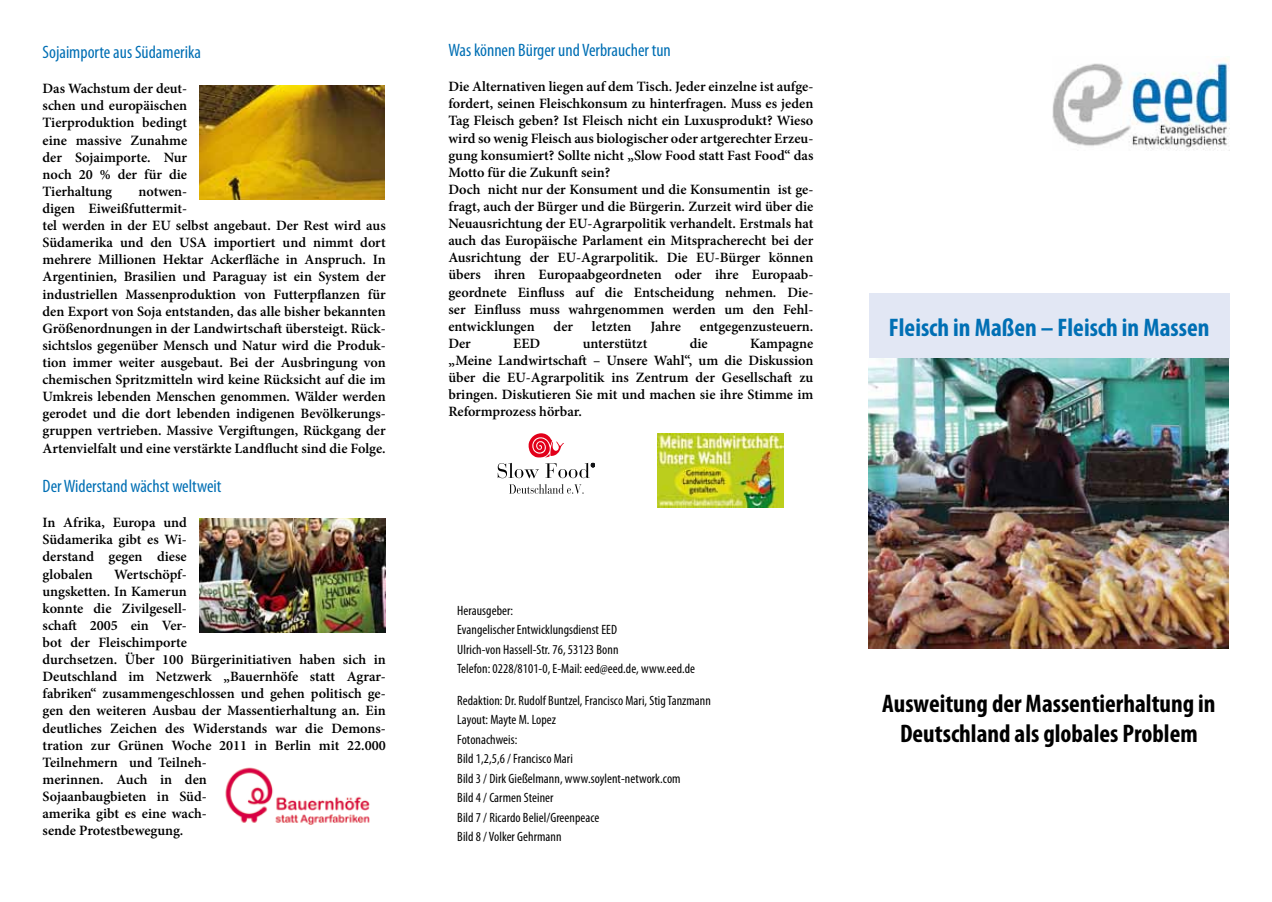
<style>
.page{position:relative;width:1272px;height:902px;background:#fff}
.page>*{position:absolute;margin:0;border:0;box-sizing:border-box;transform-origin:0 0}
.t1{font:700 condensed 25.5px/30.6px "Myriad Pro";color:#000;text-align:center}
.t2{font:700 condensed 25.5px "Myriad Pro";color:#006fb4}
.t3{font:condensed 18px "Myriad Pro";color:#006fb4}
.t4{font:600 14.25px/17.1px "Minion Pro";color:#000;text-align:justify}
.t5{font:condensed 13.5px/19.5px "Myriad Pro";letter-spacing:.005em;color:#000}
</style>
<div class="page">
<div style="left:868px;top:293px;width:361px;height:66px;background:#e2e7f4"></div>
<img style="left:868px;top:359px;width:360px;height:290px">
<img style="left:199px;top:518px;width:187px;height:114px">
<img style="left:1052px;top:58px;width:177px;height:93px">
<img style="left:200px;top:85px;width:185px;height:115px">
<img style="left:658px;top:433px;width:125px;height:74px">
<img style="left:225px;top:767px;width:145px;height:58px">
<svg style="left:509px;top:484px;width:74px;height:10px"></svg>
<svg style="left:497px;top:433px;width:98px;height:45px"></svg>
<p class="t3" style="left:43px;top:41px;width:160px">Sojaimporte aus Südamerika</p>
<p class="t4" style="left:43px;top:80px;width:146px">Das Wachstum der deut&shy;schen und europäischen Tierproduktion bedingt eine massive Zunahme der Sojaimporte. Nur noch 20 % der für die Tierhaltung</p>
<p class="t4" style="left:43px;top:183px;width:345px;text-align:left;text-indent:96px">notwen-<br>digen Eiweißfuttermit-<br>tel werden in der EU selbst angebaut. Der Rest wird aus Südamerika und den USA importiert und nimmt dort mehrere Millionen Hektar Ackerfläche in Anspruch. In Argentinien, Brasilien und Paraguay ist ein System der industriellen Massenproduktion von Futterpflanzen für den Export von Soja entstanden, das alle bisher bekannten Größenordnungen in der Landwirtschaft übersteigt. Rück&shy;sichtslos gegenüber Mensch und Natur wird die Produk&shy;tion immer weiter ausgebaut. Bei der Ausbringung von chemischen Spritzmitteln wird keine Rücksicht auf die im Umkreis lebenden Menschen genommen. Wälder werden gerodet und die dort lebenden indigenen Bevölkerungs&shy;gruppen vertrieben. Massive Vergiftungen, Rückgang der Artenvielfalt und eine verstärkte Landflucht sind die Folge.</p>
<p class="t3" style="left:43px;top:475px;width:180px">Der Widerstand wächst weltweit</p>
<p class="t4" style="left:43px;top:514px;width:146px">In Afrika, Europa und Südamerika gibt es Wi&shy;derstand gegen diese globalen</p>
<p class="t4" style="left:43px;top:565px;width:345px;text-align:left;text-indent:72px">Wertschöpf-<br>ungsketten. In Kamerun<br>konnte die Zivilgesell-<br>schaft 2005 ein Ver-<br>bot der Fleischimporte<br>durchsetzen. Über 100 Bürgerinitiativen haben sich in Deutschland im Netzwerk „Bauernhöfe statt Agrar&shy;fabriken“ zusammengeschlossen und gehen politisch ge&shy;gen den weiteren Ausbau der Massentierhaltung an. Ein deutliches Zeichen des Widerstands war die Demons&shy;tration zur Grünen Woche 2011 in Berlin mit 22.000<br>Teilnehmern und Teilneh-<br>merinnen. Auch in den<br>Sojaanbaugbieten in Süd-<br>amerika gibt es eine wach-<br>sende Protestbewegung.</p>
<p class="t3" style="left:448px;top:39px;width:224px">Was können Bürger und Verbraucher tun</p>
<p class="t4" style="left:448px;top:78px;width:366px;text-align:left">Die Alternativen liegen auf dem Tisch. Jeder einzelne ist aufge&shy;fordert, seinen Fleischkonsum zu hinterfragen. Muss es jeden Tag Fleisch geben? Ist Fleisch nicht ein Luxusprodukt? Wieso wird so wenig Fleisch aus biologischer oder artgerechter Erzeu&shy;gung konsumiert? Sollte nicht „Slow Food statt Fast Food“ das Motto für die Zukunft sein?<br>Doch nicht nur der Konsument und die Konsumentin ist ge&shy;fragt, auch der Bürger und die Bürgerin. Zurzeit wird über die Neuausrichtung der EU-Agrarpolitik verhandelt. Erstmals hat auch das Europäische Parlament ein Mitspracherecht bei der Ausrichtung der EU-Agrarpolitik. Die EU-Bürger können übers ihren Europaabgeordneten oder ihre Europaab&shy;geordnete Einfluss auf die Entscheidung nehmen. Die&shy;ser Einfluss muss wahrgenommen werden um den Fehl&shy;entwicklungen</p>
<p class="t4" style="left:553px;top:317px;width:21px">der</p>
<p class="t4" style="left:592px;top:317px;width:41px">letzten</p>
<p class="t4" style="left:650px;top:317px;width:32px">Jahre</p>
<p class="t4" style="left:700px;top:317px;width:115px">entgegenzusteuern.</p>
<p class="t4" style="left:448px;top:334px;width:24px">Der</p>
<p class="t4" style="left:513px;top:334px;width:29px">EED</p>
<p class="t4" style="left:582px;top:334px;width:66px">unterstützt</p>
<p class="t4" style="left:689px;top:334px;width:19px">die</p>
<p class="t4" style="left:448px;top:334px;width:366px;text-indent:302px">Kampagne „Meine Landwirtschaft – Unsere Wahl“, um die Diskussion über die EU-Agrarpolitik ins Zentrum der Gesellschaft zu bringen. Diskutieren Sie mit und machen sie ihre Stimme im Reformprozess hörbar.</p>
<p class="t5" style="left:457px;top:600px;width:239px">Herausgeber:<br>Evangelischer Entwicklungsdienst EED<br>Ulrich-von Hassell-Str. 76, 53123 Bonn<br>Telefon: 0228/8101-0, E-Mail: eed@eed.de, www.eed.de</p>
<p class="t5" style="left:457px;top:690px;width:255px">Redaktion: Dr. Rudolf Buntzel, Francisco Mari, Stig Tanzmann<br>Layout: Mayte M. Lopez<br>Fotonachweis:<br>Bild 1,2,5,6 / Francisco Mari<br>Bild 3 / Dirk Gießelmann, www.soylent-network.com<br>Bild 4 / Carmen Steiner<br>Bild 7 / Ricardo Beliel/Greenpeace<br>Bild 8 / Volker Gehrmann</p>
<h1 class="t2" style="left:889px;top:311px;width:322px">Fleisch in Maßen – Fleisch in Massen</h1>
<h1 class="t1" style="left:882px;top:687px;width:335px">Ausweitung der Massentierhaltung in<br>Deutschland als globales Problem</h1>
</div>
